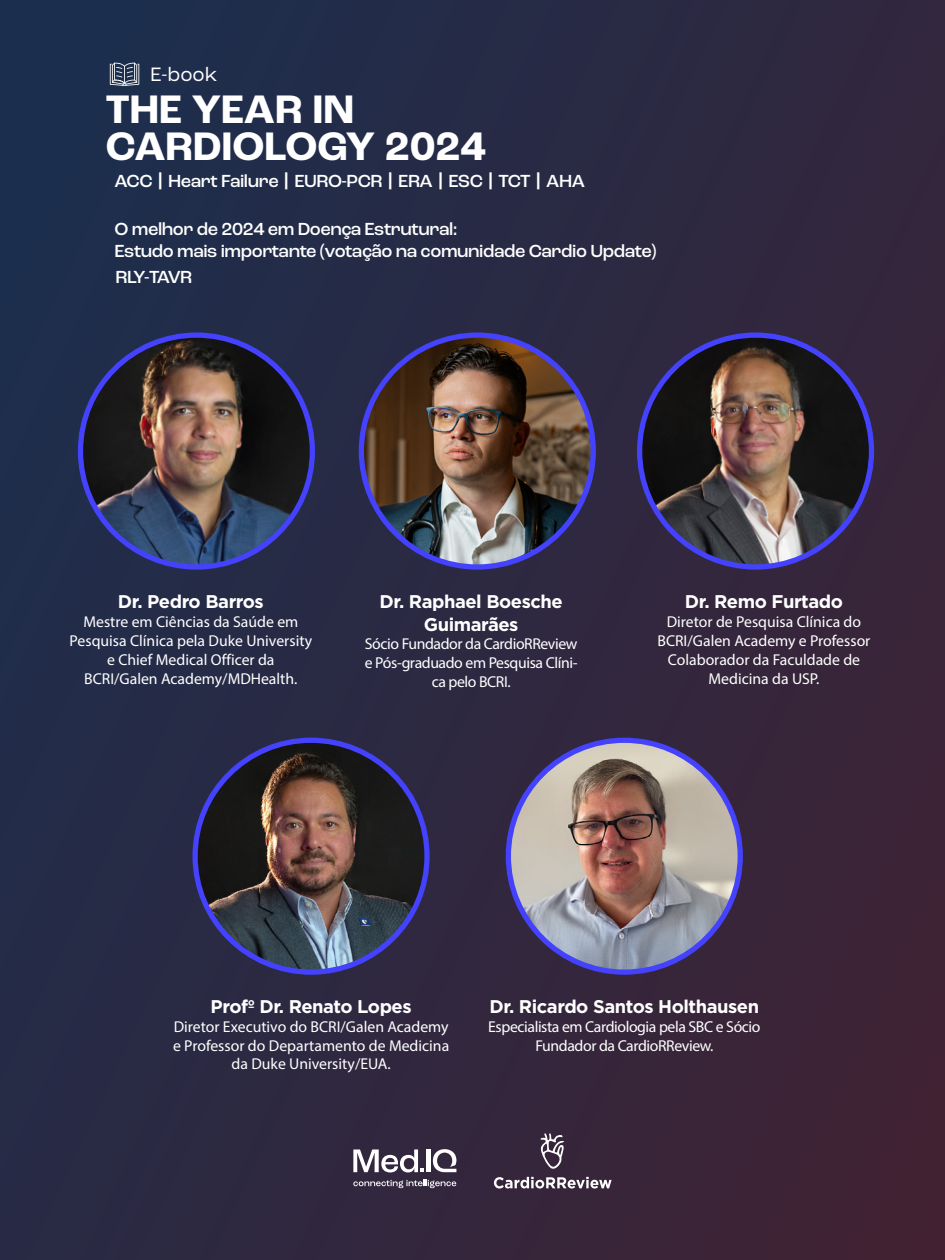
<style>
.page{position:relative;width:945px;height:1260px;background:#fff}
.page>*{position:absolute;margin:0;border:0;box-sizing:border-box;transform-origin:0 0}
.t1{font:700 41.82px/36.7px "Roc Grotesk";color:#fff}
.t2{font:20.39px "Roc Grotesk";color:#fff}
.t3{font:500 18.38px/22.1px "Roc Grotesk";letter-spacing:-.025em;color:#fff}
.t4{font:700 18.38px/22.1px "Gotham";letter-spacing:-.025em;color:#fff;text-align:center}
.t5{font:15.75px/18.9px "Myriad Pro";color:#fff;text-align:center}
.t6{font:15.75px/18.9px "Myriad Pro";letter-spacing:-.025em;color:#fff;text-align:center}
.s1{font-family:"Gotham";font-weight:700}
</style>
<div class="page">
<img style="left:1px;top:0;width:944px;height:1260px">
<svg style="left:359px;top:332px;width:237px;height:238px;background:#4341ef"></svg>
<svg style="left:637px;top:332px;width:237px;height:238px;background:#4240ef"></svg>
<div style="left:506px;top:738px;width:237px;height:237px;background:#4442fd;border-radius:50%"></div>
<svg style="left:192px;top:738px;width:238px;height:237px;background:#413fed"></svg>
<svg style="left:78px;top:332px;width:237px;height:238px;background:#4140f0"></svg>
<img style="left:364px;top:338px;width:227px;height:226px;border-radius:113px">
<img style="left:511px;top:743px;width:227px;height:227px;border-radius:113px">
<img style="left:83px;top:338px;width:227px;height:226px;border-radius:113px">
<img style="left:642px;top:338px;width:227px;height:226px;border-radius:113px">
<img style="left:198px;top:743px;width:226px;height:227px;border-radius:113px">
<svg style="left:353px;top:1150px;width:71px;height:22px"></svg>
<hr style="left:426px;top:1150px;width:4px;height:22px;background:#fff">
<svg style="left:433px;top:1149px;width:23px;height:23px"></svg>
<svg style="left:353px;top:1180px;width:103px;height:8px"></svg>
<svg style="left:539px;top:1133px;width:27px;height:37px"></svg>
<svg style="left:494px;top:1177px;width:118px;height:12px"></svg>
<svg style="left:110px;top:63px;width:29px;height:23px"></svg>
<p class="t2" style="left:150px;top:62px;width:69px">E-book</p>
<h1 class="t1" style="left:106px;top:92px;width:382px">THE YEAR IN<br>CARDIOLOGY 2024</h1>
<p class="t3" style="left:115px;top:170px;width:472px">ACC <span class="s1">|</span> Heart Failure <span class="s1">|</span> EURO-PCR <span class="s1">|</span> ERA <span class="s1">|</span> ESC <span class="s1">|</span> TCT <span class="s1">|</span> AHA</p>
<p class="t3" style="left:115px;top:218px;width:543px">O melhor de 2024 em Doença Estrutural:<br>Estudo mais importante (votação na comunidade Cardio Update)</p>
<p class="t3" style="left:116px;top:266px;width:78px">RLY-TAVR</p>
<p class="t4" style="left:118px;top:591px;width:147px">Dr. Pedro Barros</p>
<p class="t5" style="left:70px;top:612px;width:244px">Mestre em Ciências da Saúde em<br>Pesquisa Clínica pela Duke University e Chief Medical Officer da<br>BCRI/Galen Academy/MDHealth.</p>
<p class="t4" style="left:380px;top:591px;width:185px">Dr. Raphael Boesche<br>Guimarães</p>
<p class="t6" style="left:365px;top:634px;width:214px">Sócio Fundador da CardioRReview e Pós-graduado em Pesquisa Clíni&shy;ca pelo BCRI.</p>
<p class="t4" style="left:685px;top:591px;width:160px">Dr. Remo Furtado</p>
<p class="t5" style="left:658px;top:612px;width:214px">Diretor de Pesquisa Clínica do<br>BCRI/Galen Academy e Professor<br>Colaborador da Faculdade de<br>Medicina da USP.</p>
<p class="t4" style="left:211px;top:995px;width:203px">Profº Dr. Renato Lopes</p>
<p class="t5" style="left:173px;top:1017px;width:278px">Diretor Executivo do BCRI/Galen Academy e Professor do Departamento de Medicina da Duke University/EUA.</p>
<p class="t4" style="left:490px;top:995px;width:271px">Dr. Ricardo Santos Holthausen</p>
<p class="t6" style="left:488px;top:1017px;width:274px">Especialista em Cardiologia pela SBC e Sócio<br>Fundador da CardioRReview .</p>
</div>
